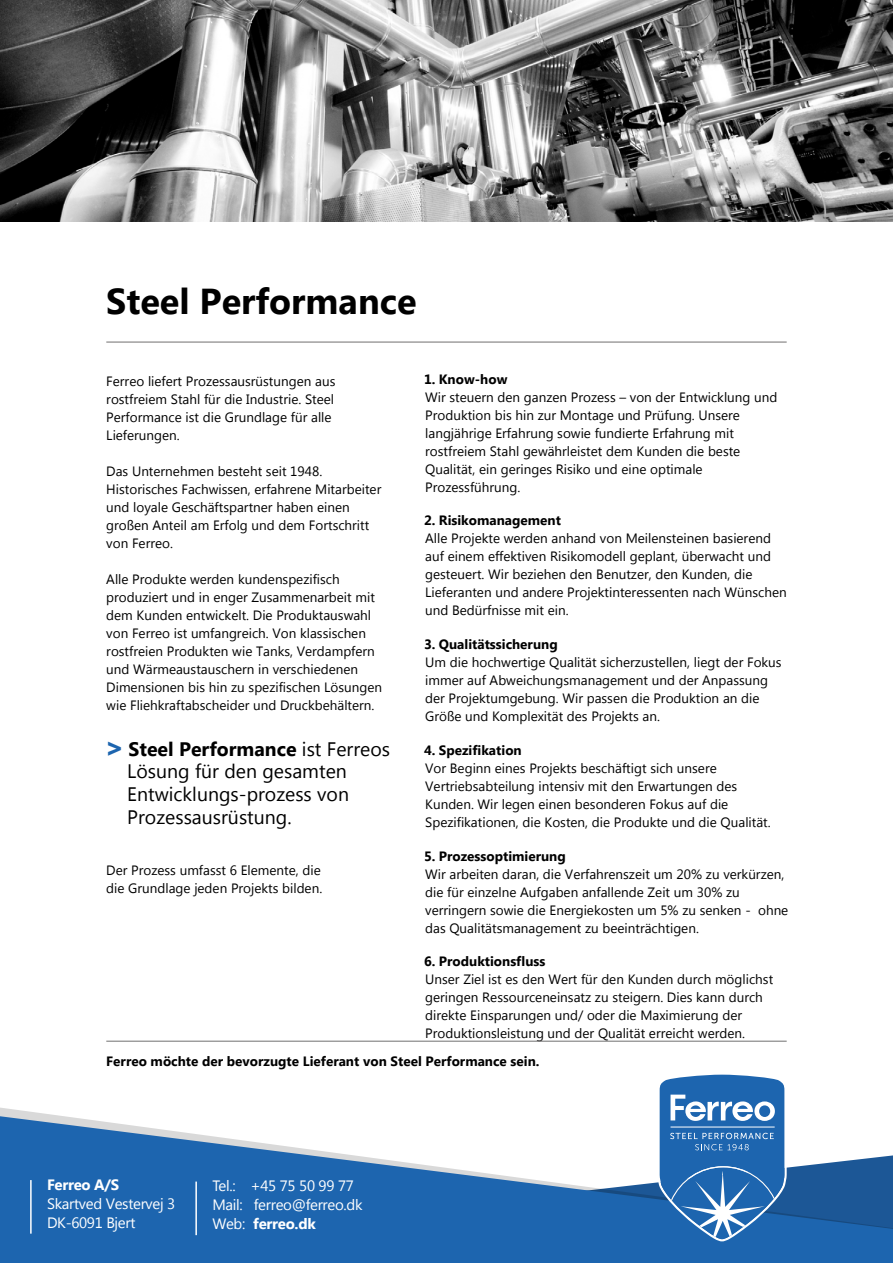
<style>
.page{position:relative;width:893px;height:1263px;background:#fff}
.page>*{position:absolute;margin:0;border:0;box-sizing:border-box;transform-origin:0 0}
.t1{font:700 36px "Myanmar Text";color:#000}
.t2{font:19.5px/23px "Myanmar Text";color:#000}
.t3{font:15px/19px "Myanmar Text";letter-spacing:-.02em;color:#fff}
.t4{font:700 15px "Myanmar Text";letter-spacing:-.02em;color:#fff}
.t5{font:13.5px/18px "Myanmar Text";color:#000}
.t6{font:700 13.5px "Myanmar Text";color:#000}
.s1{font-family:"Museo Sans 900";font-size:25.5px;color:#1d65af}
.s2{font-weight:700}
</style>
<div class="page">
<svg style="left:0;top:1116px;width:893px;height:147px;fill:#1d65af"></svg>
<hr style="left:195px;top:1181px;width:2px;height:54px;background:#fff">
<hr style="left:30px;top:1180px;width:2px;height:53px;background:#fff">
<img style="left:0;top:0;width:893px;height:221px">
<hr style="left:106px;top:342px;width:681px;height:1px;background:#706f6f">
<hr style="left:106px;top:1041px;width:681px;height:1px;background:#706f6f">
<svg style="left:657px;top:1074px;width:130px;height:167px;background:#447fbc"></svg>
<hr style="left:670px;top:1127px;width:105px;height:1px;background:#fff">
<h1 class="t1" style="left:106px;top:280px;width:312px">Steel Performance</h1>
<p class="t5" style="left:106px;top:372px;width:231px">Ferreo liefert Prozessausrüstungen aus rostfreiem Stahl für die Industrie. Steel Performance ist die Grundlage für alle Lieferungen.</p>
<p class="t5" style="left:106px;top:462px;width:277px">Das Unternehmen besteht seit 1948.<br>Historisches Fachwissen, erfahrene Mitarbeiter und loyale Geschäftspartner haben einen großen Anteil am Erfolg und dem Fortschritt von Ferreo.</p>
<p class="t5" style="left:106px;top:570px;width:277px">Alle Produkte werden kundenspezifisch produziert und in enger Zusammenarbeit mit dem Kunden entwickelt. Die Produktauswahl von Ferreo ist umfangreich. Von klassischen rostfreien Produkten wie Tanks, Verdampfern und Wärmeaustauschern in verschiedenen Dimensionen bis hin zu spezifischen Lösungen wie Fliehkraftabscheider und Druckbehältern.</p>
<h2 class="t2" style="left:127px;top:737px;width:264px;text-indent:-21px"><span class="s1">&gt;</span> <span class="s2">Steel Performance</span> ist Ferreos<br>Lösung für den gesamten<br>Entwicklungs-prozess von<br>Prozessausrüstung.</h2>
<p class="t5" style="left:106px;top:861px;width:217px">Der Prozess umfasst 6 Elemente, die die Grundlage jeden Projekts bilden.</p>
<p class="t6" style="left:424px;top:371px;width:85px">1. Know-how</p>
<p class="t5" style="left:425px;top:388px;width:354px">Wir steuern den ganzen Prozess – von der Entwicklung und Produktion bis hin zur Montage und Prüfung. Unsere langjährige Erfahrung sowie fundierte Erfahrung mit rostfreiem Stahl gewährleistet dem Kunden die beste Qualität, ein geringes Risiko und eine optimale Prozessführung.</p>
<p class="t6" style="left:424px;top:513px;width:138px">2. Risikomanagement</p>
<p class="t5" style="left:425px;top:530px;width:363px">Alle Projekte werden anhand von Meilensteinen basierend auf einem effektiven Risikomodell geplant, überwacht und gesteuert. Wir beziehen den Benutzer, den Kunden, die Lieferanten und andere Projektinteressenten nach Wünschen und Bedürfnisse mit ein.</p>
<p class="t6" style="left:424px;top:637px;width:135px">3. Qualitätssicherung</p>
<p class="t5" style="left:425px;top:653px;width:358px">Um die hochwertige Qualität sicherzustellen, liegt der Fokus immer auf Abweichungsmanagement und der Anpassung der Projektumgebung. Wir passen die Produktion an die Größe und Komplexität des Projekts an.</p>
<p class="t6" style="left:424px;top:742px;width:99px">4. Spezifikation</p>
<p class="t5" style="left:425px;top:759px;width:347px">Vor Beginn eines Projekts beschäftigt sich unsere Vertriebsabteilung intensiv mit den Erwartungen des Kunden. Wir legen einen besonderen Fokus auf die Spezifikationen, die Kosten, die Produkte und die Qualität.</p>
<p class="t6" style="left:424px;top:848px;width:143px">5. Prozessoptimierung</p>
<p class="t5" style="left:425px;top:865px;width:365px">Wir arbeiten daran, die Verfahrenszeit um 20% zu verkürzen, die für einzelne Aufgaben anfallende Zeit um 30% zu verringern sowie die Energiekosten um 5% zu senken - ohne das Qualitätsmanagement zu beeinträchtigen.</p>
<p class="t6" style="left:424px;top:954px;width:123px">6. Produktionsfluss</p>
<p class="t5" style="left:425px;top:970px;width:349px">Unser Ziel ist es den Wert für den Kunden durch möglichst geringen Ressourceneinsatz zu steigern. Dies kann durch direkte Einsparungen und/ oder die Maximierung der Produktionsleistung und der Qualität erreicht werden.</p>
<p class="t6" style="left:106px;top:1053px;width:435px">Ferreo möchte der bevorzugte Lieferant von Steel Performance sein.</p>
<p class="t4" style="left:47px;top:1176px;width:74px">Ferreo A/S</p>
<p class="t3" style="left:47px;top:1194px;width:130px">Skartved Vestervej 3<br>DK-6091 Bjert</p>
<p class="t3" style="left:212px;top:1176px;width:152px">Tel.: +45 75 50 99 77<br>Mail: ferreo@ferreo.dk<br>Web: <span class="s2">ferreo.dk</span></p>
</div>
